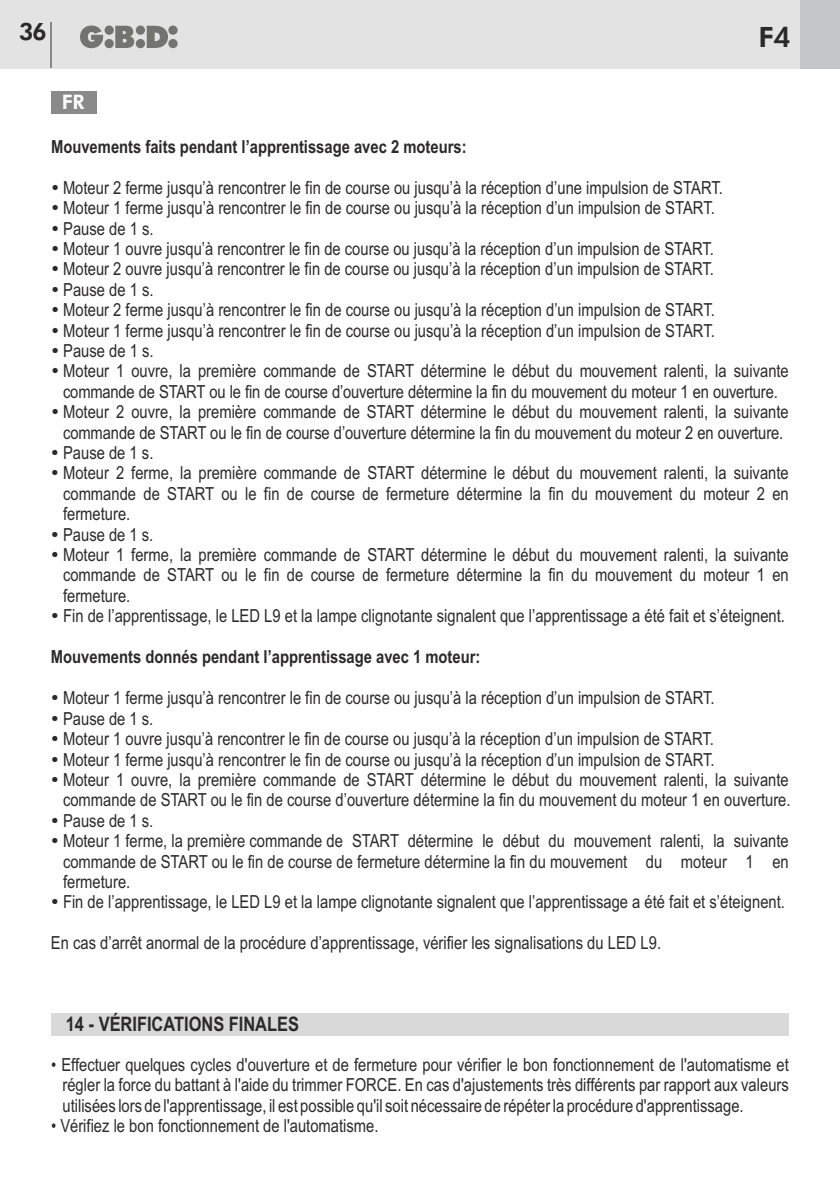
<style>
.page{position:relative;width:840px;height:1191px;background:#fff}
.page>*{position:absolute;margin:0;border:0;box-sizing:border-box;transform-origin:0 0}
.t1{font:800 28px "Futura BT";color:#2b2929}
.t2{font:800 24px "Futura BT";color:#2b2929}
.t3{font:700 20px "Arial Narrow";color:#2b2929}
.t4{font:800 20px "Futura BT";color:#fff}
.t5{font:18px/20.4px "Arial Narrow";color:#2b2929}
.t6{font:700 18px "Arial Narrow";color:#2b2929}
</style>
<div class="page">
<div style="left:0;top:0;width:839px;height:68px;background:#e3e3e3"></div>
<div style="left:799px;top:0;width:40px;height:68px;background:#c4c7c7"></div>
<svg style="left:80px;top:26px;width:97px;height:22px"></svg>
<hr style="left:50px;top:23px;width:2px;height:45px;background:#8a8a8a">
<div style="left:51px;top:91px;width:45px;height:22px;background:#8a8a8a"></div>
<div style="left:51px;top:1012px;width:737px;height:23px;background:#d9d9d9"></div>
<h2 class="t2" style="left:19px;top:22px;width:29px">36</h2>
<p class="t4" style="left:62px;top:94px;width:24px">FR</p>
<p class="t6" style="left:51px;top:140px;width:417px">Mouvements faits pendant l’apprentissage avec 2 moteurs:</p>
<p class="t5" style="left:63px;top:179px;width:661px">Moteur 2 ferme jusqu’à rencontrer le fin de course ou jusqu’à la réception d’une impulsion de START.</p>
<h1 class="t1" style="left:758px;top:26px;width:34px">F4</h1>
<p class="t5" style="left:63px;top:199px;width:727px">Moteur 1 ferme jusqu’à rencontrer le fin de course ou jusqu’à la réception d’un impulsion de START.<br>Pause de 1 s.<br>Moteur 1 ouvre jusqu’à rencontrer le fin de course ou jusqu’à la réception d’un impulsion de START.<br>Moteur 2 ouvre jusqu’à rencontrer le fin de course ou jusqu’à la réception d’un impulsion de START.<br>Pause de 1 s.<br>Moteur 2 ferme jusqu’à rencontrer le fin de course ou jusqu’à la réception d’un impulsion de START.<br>Moteur 1 ferme jusqu’à rencontrer le fin de course ou jusqu’à la réception d’un impulsion de START.<br>Pause de 1 s.<br>Moteur 1 ouvre, la première commande de START détermine le début du mouvement ralenti, la suivante commande de START ou le fin de course d’ouverture détermine la fin du mouvement du moteur 1 en ouverture.<br>Moteur 2 ouvre, la première commande de START détermine le début du mouvement ralenti, la suivante commande de START ou le fin de course d’ouverture détermine la fin du mouvement du moteur 2 en ouverture.<br>Pause de 1 s.<br>Moteur 2 ferme, la première commande de START détermine le début du mouvement ralenti, la suivante commande de START ou le fin de course de fermeture détermine la fin du mouvement du moteur 2 en fermeture.<br>Pause de 1 s.<br>Moteur 1 ferme, la première commande de START détermine le début du mouvement ralenti, la suivante commande de START ou le fin de course de fermeture détermine la fin du mouvement du moteur 1 en fermeture.<br>Fin de l’apprentissage, le LED L9 et la lampe clignotante signalent que l’apprentissage a été fait et s’éteignent.</p>
<p class="t6" style="left:51px;top:650px;width:430px">Mouvements donnés pendant l’apprentissage avec 1 moteur:</p>
<p class="t5" style="left:63px;top:689px;width:728px">Moteur 1 ferme jusqu’à rencontrer le fin de course ou jusqu’à la réception d’un impulsion de START.<br>Pause de 1 s.<br>Moteur 1 ouvre jusqu’à rencontrer le fin de course ou jusqu’à la réception d’un impulsion de START.<br>Moteur 1 ferme jusqu’à rencontrer le fin de course ou jusqu’à la réception d’un impulsion de START.<br>Moteur 1 ouvre, la première commande de START détermine le début du mouvement ralenti, la suivante commande de START ou le fin de course d’ouverture détermine la fin du mouvement du moteur 1 en ouverture.<br>Pause de 1 s.<br>Moteur 1 ferme, la première commande de START détermine le début du mouvement ralenti, la suivante commande de START ou le fin de course de fermeture détermine la fin du mouvement du moteur 1 en fermeture.<br>Fin de l’apprentissage, le LED L9 et la lampe clignotante signalent que l’apprentissage a été fait et s’éteignent.</p>
<p class="t5" style="left:51px;top:934px;width:611px">En cas d’arrêt anormal de la procédure d’apprentissage, vérifier les signalisations du LED L9.</p>
<p class="t3" style="left:66px;top:1016px;width:234px">14 - VÉRIFICATIONS FINALES</p>
<p class="t5" style="left:62px;top:1056px;width:727px;text-align:justify;text-indent:-11px">• Effectuer quelques cycles d'ouverture et de fermeture pour vérifier le bon fonctionnement de l'automatisme et régler la force du battant à l'aide du trimmer FORCE. En cas d'ajustements très différents par rapport aux valeurs utilisées lors de l'apprentissage, il est possible qu'il soit nécessaire de répéter la procédure d'apprentissage.</p>
<p class="t5" style="left:51px;top:1117px;width:329px">• Vérifiez le bon fonctionnement de l'automatisme.</p>
</div>
